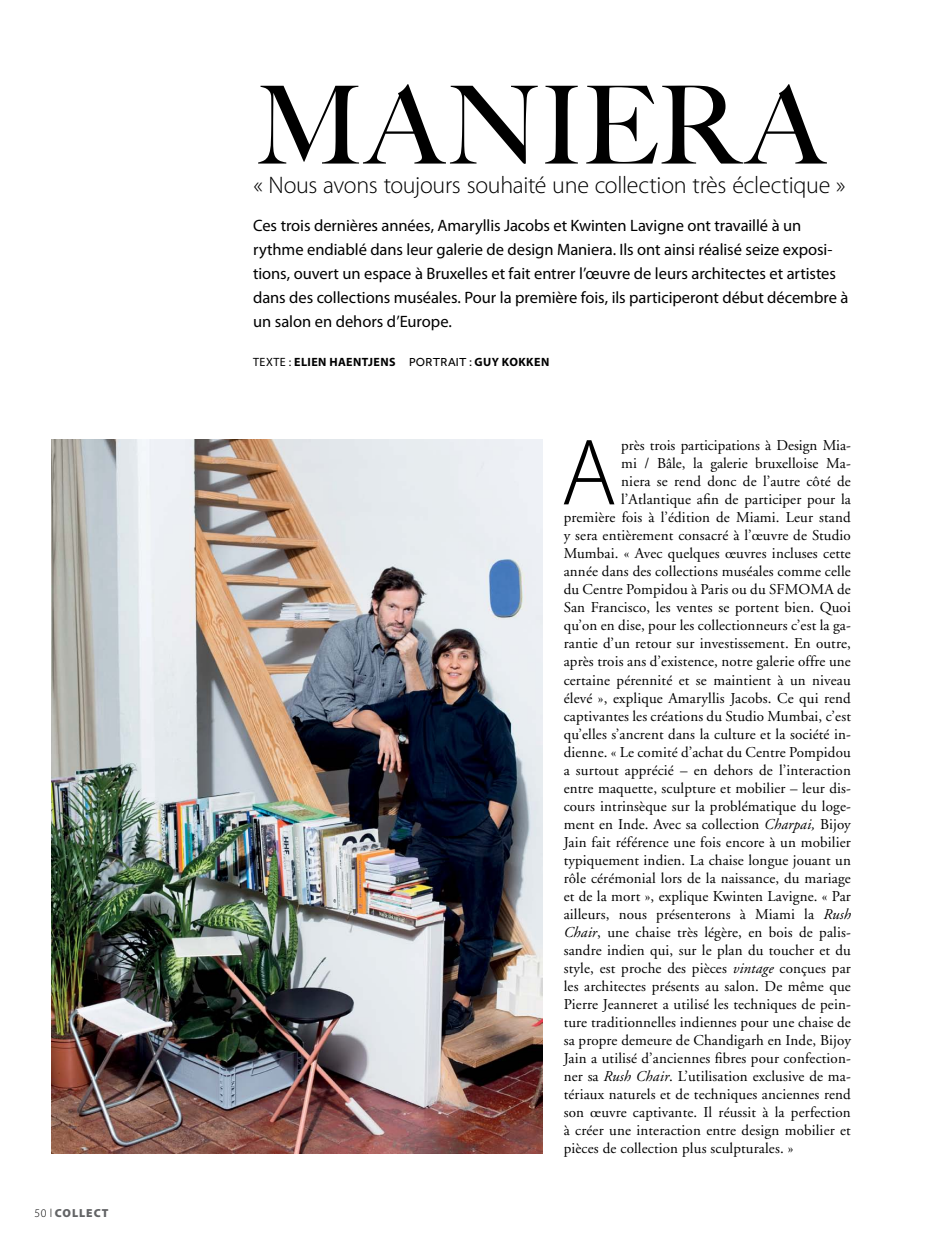
<style>
.page{position:relative;width:936px;height:1251px;background:#fff}
.page>*{position:absolute;margin:0;border:0;box-sizing:border-box;transform-origin:0 0}
.t1{font:500 108px "Big Caslon";letter-spacing:.015em;color:#000}
.t2{font:300 95.1px "Myriad Pro";color:#000}
.t3{font:300 24px "Myriad Pro";letter-spacing:-.01em;color:#000}
.t4{font:16.5px/24px "Myriad Pro";letter-spacing:-.005em;color:#000}
.t5{font:15px "Adobe Garamond";letter-spacing:.01em;color:#000}
.t6{font:700 12px "Myriad Pro";letter-spacing:.035em;color:#000}
.t7{font:900 11.7px "Myriad Pro";letter-spacing:.08em;color:#636466}
.s1{font-weight:300;color:#000}
.s2{font-weight:400}
.s3{font-family:"Effra";font-weight:400}
.s4{font-style:italic}
</style>
<div class="page">
<img style="left:51px;top:439px;width:491px;height:713px">
<p class="t7" style="left:34px;top:1205px;width:75px"><span class="s1">50 l</span> COLLECT</p>
<h1 class="t1" style="left:255px;top:37px;width:569px">MANIERA</h1>
<h3 class="t3" style="left:253px;top:172px;width:593px">« Nous avons toujours souhaité une collection très éclectique »</h3>
<p class="t4" style="left:253px;top:213px;width:596px">Ces trois dernières années, Amaryllis Jacobs et Kwinten Lavigne ont travaillé à un rythme endiablé dans leur galerie de design Maniera. Ils ont ainsi réalisé seize exposi&shy;tions, ouvert un espace à Bruxelles et fait entrer l’œuvre de leurs architectes et artistes dans des collections muséales. Pour la première fois, ils participeront début décembre à un salon en dehors d’Europe.</p>
<p class="t6" style="left:253px;top:355px;width:274px"><span class="s2">texte :</span> ELIEN HAENTJENS <span class="s3">PORTRAIT :</span> GUY KOKKE</p>
<p class="t6" style="left:541px;top:355px;width:10px">N</p>
<h2 class="t2" style="left:561px;top:420px;width:57px">A</h2>
<p class="t5" style="left:621px;top:437px;width:231px">près trois participations à Design Mia-</p>
<p class="t5" style="left:621px;top:455px;width:231px">mi / Bâle, la galerie bruxelloise Ma-</p>
<p class="t5" style="left:621px;top:473px;width:231px">niera se rend donc de l’autre côté de</p>
<p class="t5" style="left:621px;top:491px;width:231px">l’Atlantique afin de participer pour la</p>
<p class="t5" style="left:563px;top:509px;width:288px">première fois à l’édition de Miami. Leur stand</p>
<p class="t5" style="left:563px;top:527px;width:288px">y sera entièrement consacré à l’œuvre de Studio</p>
<p class="t5" style="left:563px;top:545px;width:289px">Mumbai. « Avec quelques œuvres incluses cette</p>
<p class="t5" style="left:563px;top:563px;width:288px">année dans des collections muséales comme celle</p>
<p class="t5" style="left:563px;top:581px;width:288px">du Centre Pompidou à Paris ou du SFMOMA de</p>
<p class="t5" style="left:563px;top:599px;width:289px">San Francisco, les ventes se portent bien. Quoi</p>
<p class="t5" style="left:563px;top:617px;width:288px">qu’on en dise, pour les collectionneurs c’est la ga-</p>
<p class="t5" style="left:563px;top:635px;width:289px">rantie d’un retour sur investissement. En outre,</p>
<p class="t5" style="left:563px;top:653px;width:289px">après trois ans d’existence, notre galerie offre une</p>
<p class="t5" style="left:563px;top:671px;width:288px">certaine pérennité et se maintient à un niveau</p>
<p class="t5" style="left:563px;top:689px;width:289px">élevé », explique Amaryllis Jacobs. Ce qui rend</p>
<p class="t5" style="left:563px;top:707px;width:289px">captivantes les créations du Studio Mumbai, c’est</p>
<p class="t5" style="left:563px;top:725px;width:289px">qu’elles s’ancrent dans la culture et la société in-</p>
<p class="t5" style="left:563px;top:743px;width:288px">dienne. « Le comité d’achat du Centre Pompidou</p>
<p class="t5" style="left:563px;top:761px;width:288px">a surtout apprécié – en dehors de l’interaction</p>
<p class="t5" style="left:563px;top:779px;width:289px">entre maquette, sculpture et mobilier – leur dis-</p>
<p class="t5" style="left:563px;top:797px;width:289px">cours intrinsèque sur la problématique du loge-</p>
<p class="t5" style="left:563px;top:815px;width:288px">ment en Inde. Avec sa collection <span class="s4">Charpai,</span> Bijoy</p>
<p class="t5" style="left:563px;top:833px;width:288px">Jain fait référence une fois encore à un mobilier</p>
<p class="t5" style="left:563px;top:851px;width:289px">typiquement indien. La chaise longue jouant un</p>
<p class="t5" style="left:563px;top:869px;width:289px">rôle cérémonial lors de la naissance, du mariage</p>
<p class="t5" style="left:563px;top:887px;width:288px">et de la mort », explique Kwinten Lavigne. « Par</p>
<p class="t5" style="left:563px;top:905px;width:289px">ailleurs, nous présenterons à Miami la <span class="s4">Rush</span></p>
<p class="t5" style="left:563px;top:923px;width:288px"><span class="s4">Chair</span>, une chaise très légère, en bois de palis-</p>
<p class="t5" style="left:563px;top:941px;width:289px">sandre indien qui, sur le plan du toucher et du</p>
<p class="t5" style="left:563px;top:959px;width:289px">style, est proche des pièces <span class="s4">vintage</span> conçues par</p>
<p class="t5" style="left:563px;top:977px;width:288px">les architectes présents au salon. De même que</p>
<p class="t5" style="left:563px;top:995px;width:288px">Pierre Jeanneret a utilisé les techniques de pein-</p>
<p class="t5" style="left:563px;top:1013px;width:289px">ture traditionnelles indiennes pour une chaise de</p>
<p class="t5" style="left:563px;top:1031px;width:289px">sa propre demeure de Chandigarh en Inde, Bijoy</p>
<p class="t5" style="left:563px;top:1049px;width:288px">Jain a utilisé d’anciennes fibres pour confection-</p>
<p class="t5" style="left:563px;top:1067px;width:289px">ner sa <span class="s4">Rush Chair</span>. L’utilisation exclusive de ma-</p>
<p class="t5" style="left:563px;top:1085px;width:288px">tériaux naturels et de techniques anciennes rend</p>
<p class="t5" style="left:563px;top:1103px;width:288px">son œuvre captivante. Il réussit à la perfection</p>
<p class="t5" style="left:563px;top:1121px;width:289px">à créer une interaction entre design mobilier et</p>
<p class="t5" style="left:563px;top:1139px;width:231px">pièces de collection plus sculpturales. »</p>
</div>
